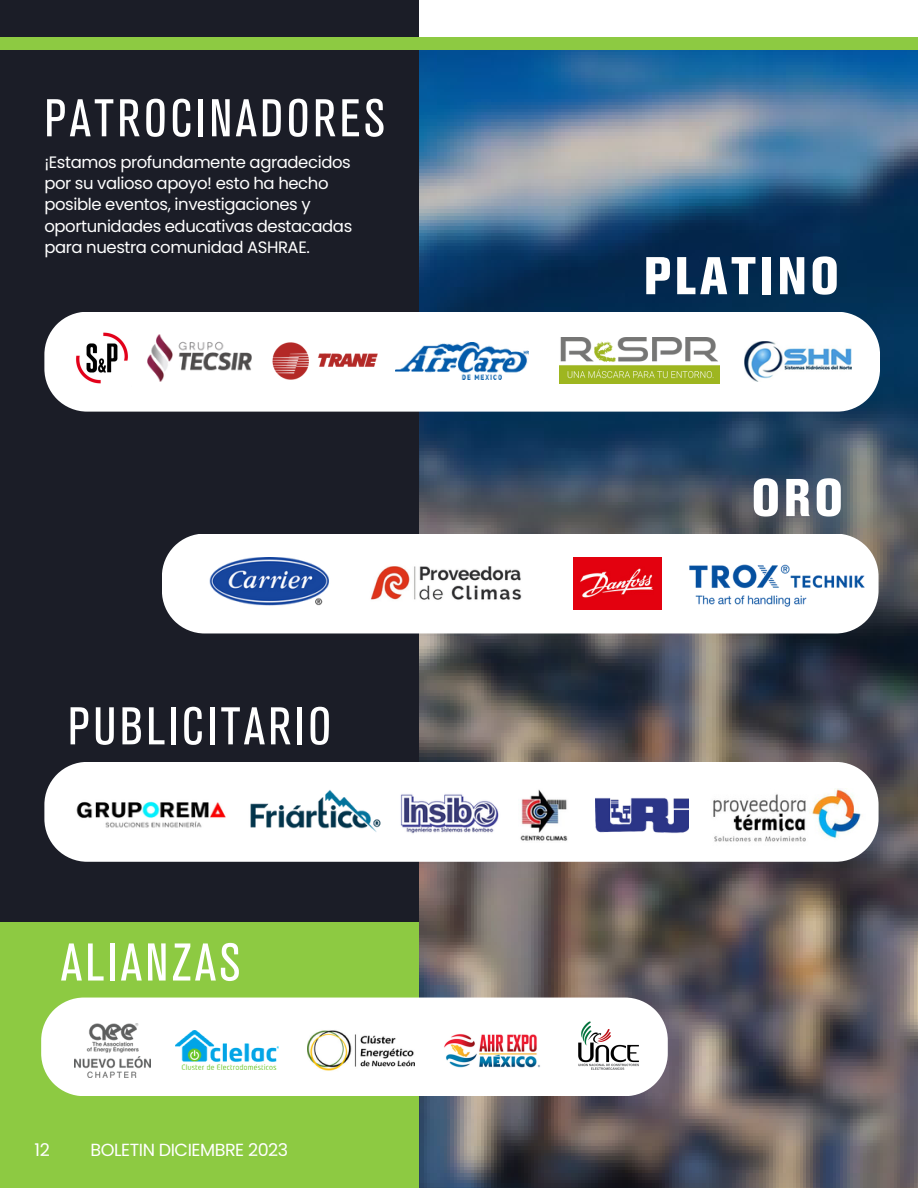
<style>
.page{position:relative;width:918px;height:1188px;background:#fff}
.page>*{position:absolute;margin:0;border:0;box-sizing:border-box;transform-origin:0 0}
.t1{font:condensed 52.5px "Akzidenz Grotesk BE";letter-spacing:.07em;color:#fff}
.t2{font:800 condensed 52.5px "Akzidenz Grotesk BE";letter-spacing:.07em;color:#fff}
.t3{font:17.55px "Poppins";letter-spacing:-.025em;color:#fff}
.t4{font:16.5px/21.3px "Poppins";letter-spacing:-.025em;color:#fff}
</style>
<div class="page">
<img style="left:419px;top:49px;width:499px;height:1139px">
<div style="left:0;top:921px;width:419px;height:267px;background:#8dca42"></div>
<div style="left:0;top:0;width:419px;height:921px;background:#1b1d27"></div>
<svg style="left:44px;top:312px;width:836px;height:100px"></svg>
<img style="left:268px;top:340px;width:129px;height:42px">
<img style="left:396px;top:343px;width:132px;height:37px">
<img style="left:745px;top:341px;width:107px;height:41px">
<img style="left:75px;top:330px;width:56px;height:56px">
<div style="left:41px;top:998px;width:627px;height:98px;background:#fff"></div>
<img style="left:176px;top:1030px;width:102px;height:40px">
<img style="left:425px;top:1026px;width:135px;height:49px">
<img style="left:573px;top:1012px;width:70px;height:69px">
<img style="left:75px;top:1024px;width:75px;height:54px">
<img style="left:307px;top:1021px;width:107px;height:59px">
<img style="left:148px;top:335px;width:103px;height:46px">
<svg style="left:162px;top:534px;width:717px;height:99px"></svg>
<img style="left:573px;top:557px;width:88px;height:53px">
<img style="left:361px;top:563px;width:174px;height:41px">
<img style="left:689px;top:565px;width:176px;height:43px">
<img style="left:197px;top:557px;width:145px;height:53px">
<svg style="left:44px;top:762px;width:835px;height:100px"></svg>
<img style="left:68px;top:798px;width:168px;height:33px">
<img style="left:397px;top:788px;width:106px;height:50px">
<img style="left:518px;top:788px;width:52px;height:54px">
<div style="left:0;top:37px;width:918px;height:12px;background:#8dca42"></div>
<img style="left:595px;top:783px;width:94px;height:66px">
<img style="left:706px;top:788px;width:160px;height:58px">
<img style="left:236px;top:777px;width:160px;height:68px">
<img style="left:559px;top:337px;width:160px;height:46px">
<p class="t1" style="left:44px;top:99px;width:342px">PATROCINADORES</p>
<p class="t4" style="left:44px;top:151px;width:309px">¡Estamos profundamente agradecidos por su valioso apoyo! esto ha hecho posible eventos, investigaciones y oportunidades educativas destacadas para nuestra comunidad ASHRAE.</p>
<p class="t1" style="left:68px;top:707px;width:265px">PUBLICITARIO</p>
<p class="t1" style="left:61px;top:943px;width:181px">ALIANZAS</p>
<p class="t3" style="left:35px;top:1138px;width:17px">12</p>
<p class="t3" style="left:90px;top:1138px;width:199px">BOLETIN DICIEMBRE 2023</p>
<p class="t2" style="left:644px;top:257px;width:197px">PLATINO</p>
<p class="t2" style="left:752px;top:479px;width:93px">ORO</p>
</div>
